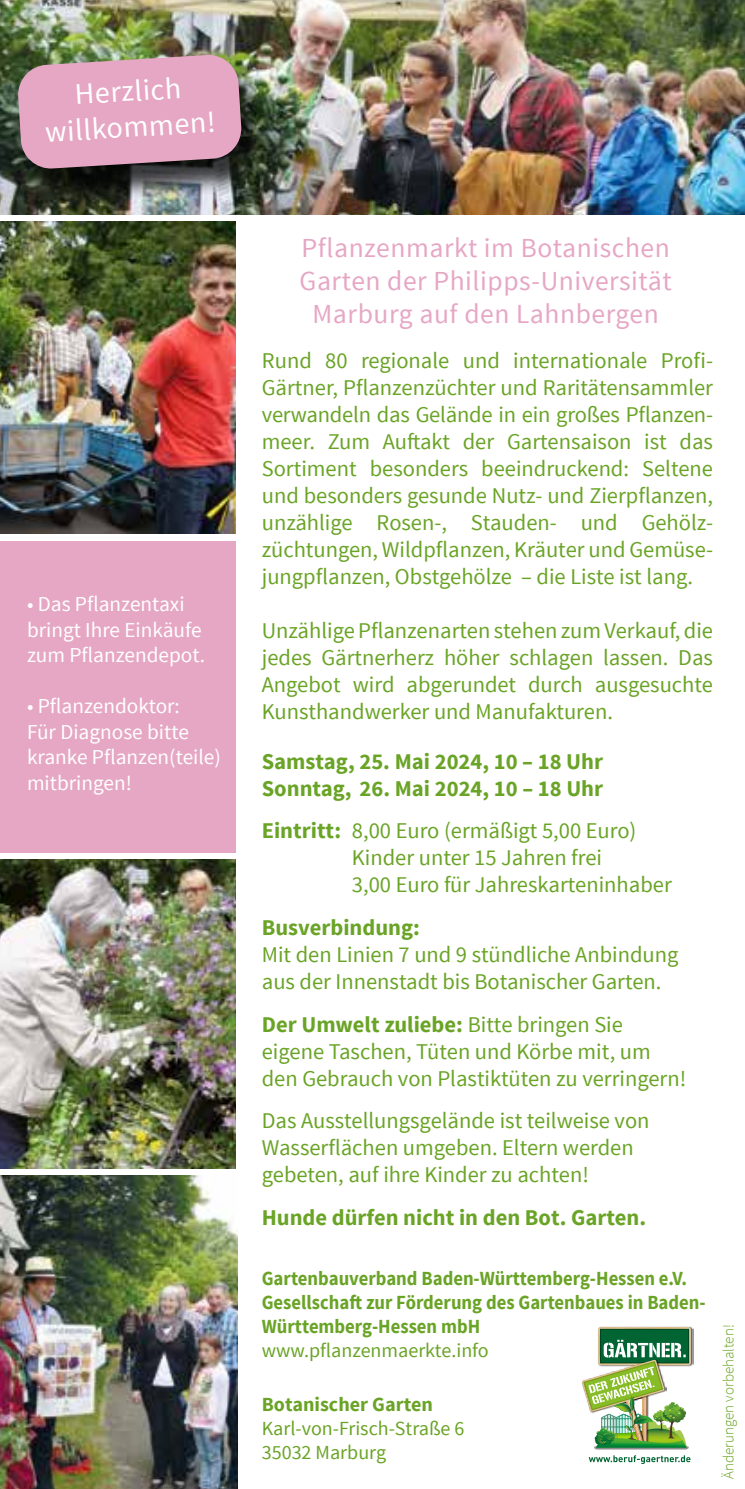
<style>
.page{position:relative;width:745px;height:1489px;background:#fff}
.page>*{position:absolute;margin:0;border:0;box-sizing:border-box;transform-origin:0 0}
.t1{font:30px/35.8px "Source Sans Pro";color:#fff;text-align:center}
.t2{font:27.5px/33px "Source Sans Pro";letter-spacing:.02em;color:#e6a7c4;text-align:center}
.t3{font:22.5px/27px "Source Sans Pro";color:#6aa426}
.t4{font:700 22.5px/27px "Source Sans Pro";color:#6aa426}
.t5{font:21.25px/25.5px "Source Sans Pro";color:#fff}
.t6{font:700 20px/24px "Source Sans Pro";color:#6aa426;scale:.93 1}
.t7{font:20px/24px "Source Sans Pro";color:#6aa426}
.t8{font:700 20px "Source Sans Pro";color:#6aa426}
.t9{font:300 15px "Source Sans Pro";color:#6aa426}
.s1{font-weight:700}
</style>
<div class="page">
<img style="left:0;top:0;width:744px;height:214px">
<img style="left:0;top:221px;width:236px;height:312px">
<img style="left:0;top:859px;width:236px;height:309px">
<img style="left:0;top:1175px;width:237px;height:313px">
<div style="left:0;top:540px;width:236px;height:312px;background:#e6a7c4"></div>
<div style="left:16px;top:61px;width:252px;height:144px;background:#000;opacity:.75"></div>
<svg style="left:17px;top:54px;width:225px;height:115px;background:#ce9aaf"></svg>
<img style="left:690px;top:1326px;width:2px;height:41px">
<img style="left:582px;top:1326px;width:108px;height:137px">
<h1 class="t1" style="left:41px;top:80px;width:172px;rotate:-4deg">Herzlich willkommen!</h1>
<p class="t5" style="left:27px;top:591px;width:179px">• Das Pflanzentaxi bringt Ihre Einkäufe zum Pflanzendepot.</p>
<p class="t5" style="left:27px;top:693px;width:195px">• Pflanzendoktor:<br>Für Diagnose bitte kranke Pflanzen(teile) mitbringen!</p>
<p class="t2" style="left:299px;top:232px;width:373px">Pflanzenmarkt im Botanischen<br>Garten der Philipps-Universität<br>Marburg auf den Lahnbergen</p>
<p class="t3" style="left:261px;top:347px;width:452px;text-align:justify">Rund 80 regionale und internationale Profi-Gärtner, Pflanzenzüchter und Raritätensammler verwandeln das Gelände in ein großes Pflanzen&shy;meer. Zum Auftakt der Gartensaison ist das Sortiment besonders beeindruckend: Seltene und besonders gesunde Nutz- und Zierpflanzen, unzählige Rosen-, Stauden- und Gehölz&shy;züchtungen, Wildpflanzen, Kräuter und Gemüse&shy;jungpflanzen, Obstgehölze – die Liste ist lang.</p>
<p class="t3" style="left:261px;top:617px;width:452px;text-align:justify">Unzählige Pflanzenarten stehen zum Verkauf, die jedes Gärtnerherz höher schlagen lassen. Das Angebot wird abgerundet durch ausgesuchte Kunsthandwerker und Manufakturen.</p>
<p class="t4" style="left:261px;top:748px;width:342px">Samstag, 25. Mai 2024, 10 – 18 Uhr<br>Sonntag, 26. Mai 2024, 10 – 18 Uhr</p>
<p class="t3" style="left:351px;top:817px;width:321px;text-indent:-90px"><span class="s1">Eintritt:</span> 8,00 Euro (ermäßigt 5,00 Euro)<br>Kinder unter 15 Jahren frei<br>3,00 Euro für Jahreskarteninhaber</p>
<p class="t4" style="left:261px;top:914px;width:159px">Busverbindung:</p>
<p class="t3" style="left:261px;top:941px;width:418px">Mit den Linien 7 und 9 stündliche Anbindung aus der Innenstadt bis Botanischer Garten.</p>
<p class="t3" style="left:261px;top:1010px;width:425px"><span class="s1">Der Umwelt zuliebe:</span> Bitte bringen Sie eigene Taschen, Tüten und Körbe mit, um den Gebrauch von Plastiktüten zu verringern!</p>
<p class="t3" style="left:261px;top:1107px;width:389px">Das Ausstellungsgelände ist teilweise von<br>Wasserflächen umgeben. Eltern werden gebeten, auf ihre Kinder zu achten!</p>
<p class="t4" style="left:261px;top:1204px;width:386px">Hunde dürfen nicht in den Bot. Garten.</p>
<p class="t6" style="left:261px;top:1267px;width:478px">Gartenbauverband Baden-Württemberg-Hessen e.V.<br>Gesellschaft zur Förderung des Gartenbaues in Baden-<br>Württemberg-Hessen mbH</p>
<p class="t7" style="left:261px;top:1338px;width:228px">www.pflanzenmaerkte.info</p>
<p class="t8" style="left:261px;top:1391px;width:172px">Botanischer Garten</p>
<p class="t7" style="left:261px;top:1416px;width:204px">Karl-von-Frisch-Straße 6<br>35032 Marburg</p>
<p class="t9" style="left:719px;top:1478px;width:156px;rotate:-90deg">Änderungen vorbehalten!</p>
</div>
